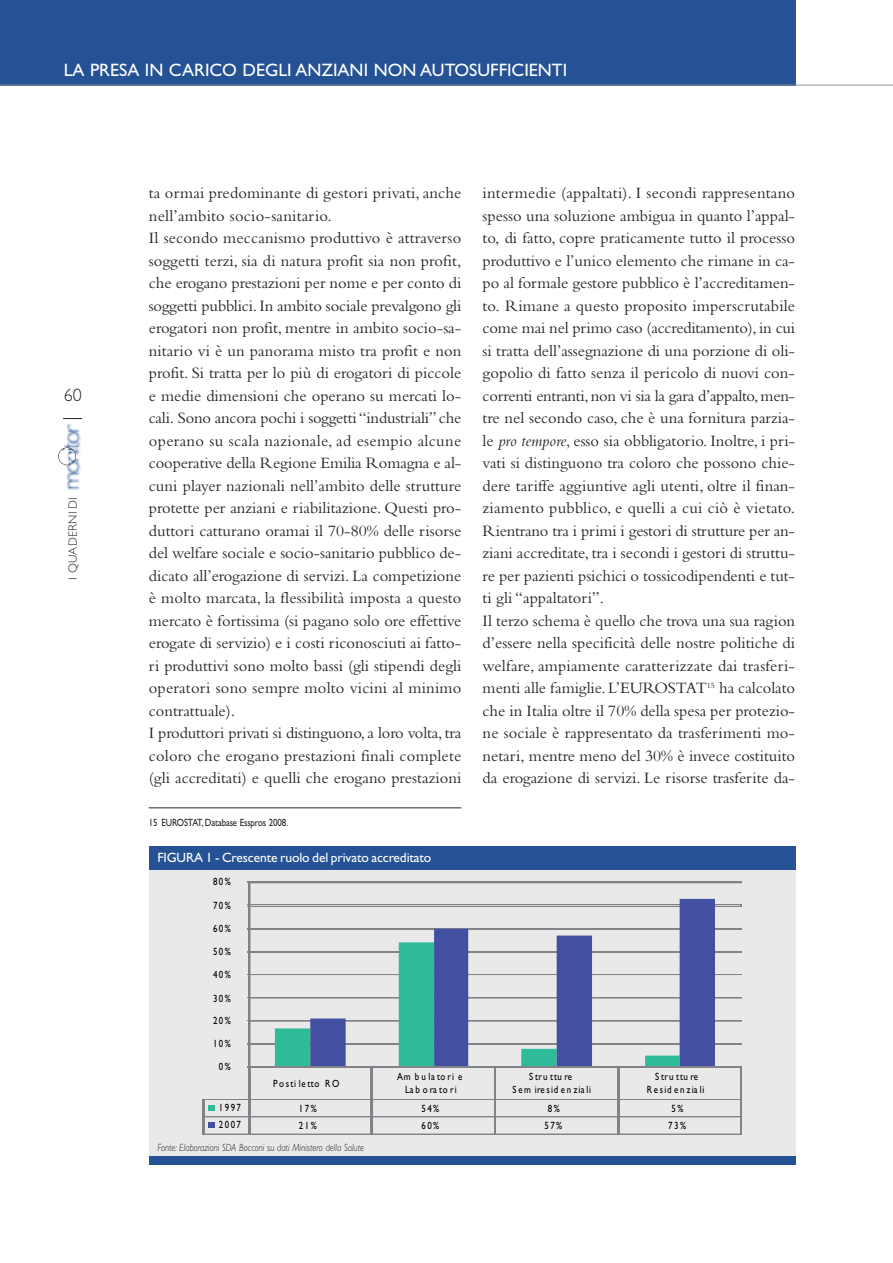
<style>
.page{position:relative;width:893px;height:1263px;background:#fff}
.page>*{position:absolute;margin:0;border:0;box-sizing:border-box;transform-origin:0 0}
.t1{font:18px "Gill Sans";color:#fff}
.t2{font:300 18px "Gill Sans";color:#272627}
.t3{font:16.5px/22.5px "Bembo";color:#272627}
.t4{font:13.5px "Gill Sans";letter-spacing:-.01em;color:#fff}
.t5{font:300 12px "Gill Sans";letter-spacing:.02em;color:#272627}
.t6{font:10.5px "Gill Sans";letter-spacing:.16em;color:#000;scale:.85 1}
.t7{font:italic 300 10.5px "Gill Sans";color:#272627;scale:.85 1}
.t8{font:10.5px "Gill Sans";letter-spacing:-.015em;color:#272627;scale:.85 1}
.t9{font:10.5px "Gill Sans";letter-spacing:.135em;color:#000;scale:.85 1}
.t10{font:10.5px/13.5px "Gill Sans";letter-spacing:.235em;color:#000;text-align:center;scale:.85 1}
.t11{font:10.5px/13.5px "Gill Sans";letter-spacing:.13em;color:#000;text-align:center;scale:.85 1}
.t12{font:10.5px "Gill Sans";letter-spacing:.07em;color:#000;scale:.85 1}
.s1{font-style:italic}
</style>
<div class="page">
<div style="left:0;top:0;width:795px;height:85px;background:#255295"></div>
<hr style="left:0;top:85px;width:893px;height:1px;background:#939393">
<img style="left:63px;top:423px;width:18px;height:67px">
<img style="left:58px;top:448px;width:18px;height:17px;border-radius:50%">
<div style="left:58px;top:447px;width:18px;height:18px;border:1px solid #272627;border-radius:50%"></div>
<svg style="left:63px;top:418px;width:19px;height:1px"></svg>
<div style="left:149px;top:846px;width:646px;height:319px;background:#e9e9e9"></div>
<hr style="left:249px;top:1020px;width:493px;height:2px;background:#828388">
<hr style="left:248px;top:1043px;width:494px;height:1px;background:#828388">
<hr style="left:248px;top:1044px;width:494px;height:1px;background:#828388">
<hr style="left:248px;top:997px;width:494px;height:1px;background:#828388">
<hr style="left:248px;top:974px;width:494px;height:1px;background:#828388">
<hr style="left:248px;top:951px;width:494px;height:1px;background:#828388">
<hr style="left:248px;top:952px;width:494px;height:1px;background:#828388">
<hr style="left:248px;top:927px;width:494px;height:1px;background:#828388">
<hr style="left:248px;top:929px;width:494px;height:1px;background:#828388">
<hr style="left:248px;top:904px;width:494px;height:1px;background:#828388">
<hr style="left:248px;top:906px;width:494px;height:1px;background:#828388">
<hr style="left:248px;top:881px;width:494px;height:1px;background:#828388">
<hr style="left:248px;top:882px;width:494px;height:1px;background:#828388">
<svg style="left:275px;top:998px;width:35px;height:68px;fill:#2ebb99"></svg>
<svg style="left:310px;top:899px;width:405px;height:167px"></svg>
<hr style="left:248px;top:1066px;width:494px;height:1px;background:#828388">
<hr style="left:248px;top:1067px;width:494px;height:1px;background:#828388">
<hr style="left:249px;top:1067px;width:1px;height:33px;background:#828388">
<hr style="left:248px;top:1067px;width:1px;height:33px;background:#828388">
<svg style="left:248px;top:883px;width:2px;height:183px"></svg>
<hr style="left:372px;top:1067px;width:1px;height:33px;background:#828388">
<hr style="left:370px;top:1067px;width:2px;height:33px;background:#828388">
<hr style="left:494px;top:1067px;width:2px;height:33px;background:#828388">
<hr style="left:618px;top:1067px;width:1px;height:33px;background:#828388">
<hr style="left:617px;top:1067px;width:1px;height:33px;background:#828388">
<hr style="left:741px;top:1067px;width:1px;height:33px;background:#828388">
<svg style="left:202px;top:1099px;width:540px;height:36px"></svg>
<div style="left:208px;top:1122px;width:7px;height:6px;background:#434fa1"></div>
<div style="left:149px;top:846px;width:646px;height:24px;background:#255295"></div>
<div style="left:149px;top:1157px;width:646px;height:8px;background:#255295"></div>
<hr style="left:149px;top:807px;width:312px;height:1px;background:#272627">
<p class="t1" style="left:64px;top:63px;width:505px">LA PRESA IN CARICO DEGLI ANZIANI NON AUTOSUFFICIENTI</p>
<p class="t2" style="left:64px;top:388px;width:19px">60</p>
<p class="t5" style="left:68px;top:580px;width:84px;rotate:-90deg">I QUADERNI DI</p>
<p class="t3" style="left:149px;top:183px;width:314px">ta ormai predominante di gestori privati, anche nell’ambito socio-sanitario.<br>Il secondo meccanismo produttivo è attraverso soggetti terzi, sia di natura profit sia non profit, che erogano prestazioni per nome e per conto di soggetti pubblici.In ambito sociale prevalgono gli erogatori non profit, mentre in ambito socio-sa&shy;nitario vi è un panorama misto tra profit e non profit. Si tratta per lo più di erogatori di piccole e medie dimensioni che operano su mercati lo&shy;cali. Sono ancora pochi i soggetti “industriali” che operano su scala nazionale, ad esempio alcune cooperative della Regione Emilia Romagna e al&shy;cuni player nazionali nell’ambito delle strutture protette per anziani e riabilitazione. Questi pro&shy;duttori catturano oramai il 70-80% delle risorse del welfare sociale e socio-sanitario pubblico de&shy;dicato all’erogazione di servizi. La competizione è molto marcata, la flessibilità imposta a questo mercato è fortissima (si pagano solo ore effettive erogate di servizio) e i costi riconosciuti ai fatto&shy;ri produttivi sono molto bassi (gli stipendi degli operatori sono sempre molto vicini al minimo contrattuale).<br>I produttori privati si distinguono,a loro volta,tra coloro che erogano prestazioni finali complete (gli accreditati) e quelli che erogano prestazioni</p>
<p class="t3" style="left:483px;top:183px;width:314px">intermedie (appaltati). I secondi rappresentano spesso una soluzione ambigua in quanto l’appal&shy;to, di fatto, copre praticamente tutto il processo produttivo e l’unico elemento che rimane in ca&shy;po al formale gestore pubblico è l’accreditamen&shy;to. Rimane a questo proposito imperscrutabile come mai nel primo caso (accreditamento), in cui si tratta dell’assegnazione di una porzione di oli&shy;gopolio di fatto senza il pericolo di nuovi con&shy;correnti entranti, non vi sia la gara d’appalto,men&shy;tre nel secondo caso, che è una fornitura parzia&shy;le <span class="s1">pro tempore</span>, esso sia obbligatorio. Inoltre, i pri&shy;vati si distinguono tra coloro che possono chie&shy;dere tariffe aggiuntive agli utenti, oltre il finan&shy;ziamento pubblico, e quelli a cui ciò è vietato.<br>Rientrano tra i primi i gestori di strutture per an&shy;ziani accreditate, tra i secondi i gestori di struttu&shy;re per pazienti psichici o tossicodipendenti e tut&shy;ti gli “appaltatori”.<br>Il terzo schema è quello che trova una sua ragion d’essere nella specificità delle nostre politiche di welfare, ampiamente caratterizzate dai trasferi&shy;menti alle famiglie. L’EUROSTAT<sup>15</sup> ha calcolato che in Italia oltre il 70% della spesa per protezio&shy;ne sociale è rappresentato da trasferimenti mo&shy;netari, mentre meno del 30% è invece costituito da erogazione di servizi. Le risorse trasferite da-</p>
<p class="t8" style="left:149px;top:819px;width:165px">15 EUROSTAT, Database Esspros 2008.</p>
<p class="t4" style="left:157px;top:852px;width:276px">FIGURA 1 - Crescente ruolo del privato accreditato</p>
<p class="t6" style="left:213px;top:878px;width:23px">80%</p>
<p class="t6" style="left:213px;top:901px;width:23px">70%</p>
<p class="t6" style="left:213px;top:924px;width:23px">60%</p>
<p class="t6" style="left:213px;top:947px;width:23px">50%</p>
<p class="t6" style="left:213px;top:971px;width:23px">40%</p>
<p class="t6" style="left:213px;top:994px;width:23px">30%</p>
<p class="t6" style="left:213px;top:1016px;width:23px">20%</p>
<p class="t6" style="left:213px;top:1040px;width:23px">10%</p>
<p class="t6" style="left:219px;top:1063px;width:16px">0%</p>
<p class="t9" style="left:273px;top:1079px;width:79px">Posti letto RO</p>
<p class="t10" style="left:397px;top:1070px;width:78px">Am bulatori e<br>Laboratori</p>
<p class="t12" style="left:529px;top:1072px;width:52px">Stru ttu re</p>
<p class="t11" style="left:647px;top:1070px;width:69px">Stru ttu re<br>Resid enziali</p>
<p class="t9" style="left:512px;top:1086px;width:94px">Sem iresiden ziali</p>
<p class="t6" style="left:219px;top:1103px;width:28px">1997</p>
<p class="t6" style="left:299px;top:1104px;width:23px">17%</p>
<p class="t6" style="left:421px;top:1104px;width:23px">54%</p>
<p class="t6" style="left:548px;top:1104px;width:16px">8%</p>
<p class="t6" style="left:672px;top:1104px;width:16px">5%</p>
<p class="t6" style="left:219px;top:1120px;width:28px">2007</p>
<p class="t6" style="left:299px;top:1122px;width:23px">21%</p>
<p class="t6" style="left:421px;top:1122px;width:23px">60%</p>
<p class="t6" style="left:544px;top:1122px;width:23px">57%</p>
<p class="t6" style="left:668px;top:1122px;width:23px">73%</p>
<p class="t7" style="left:157px;top:1143px;width:245px">Fonte: Elaborazioni SDA Bocconi su dati Ministero della Salute</p>
</div>
